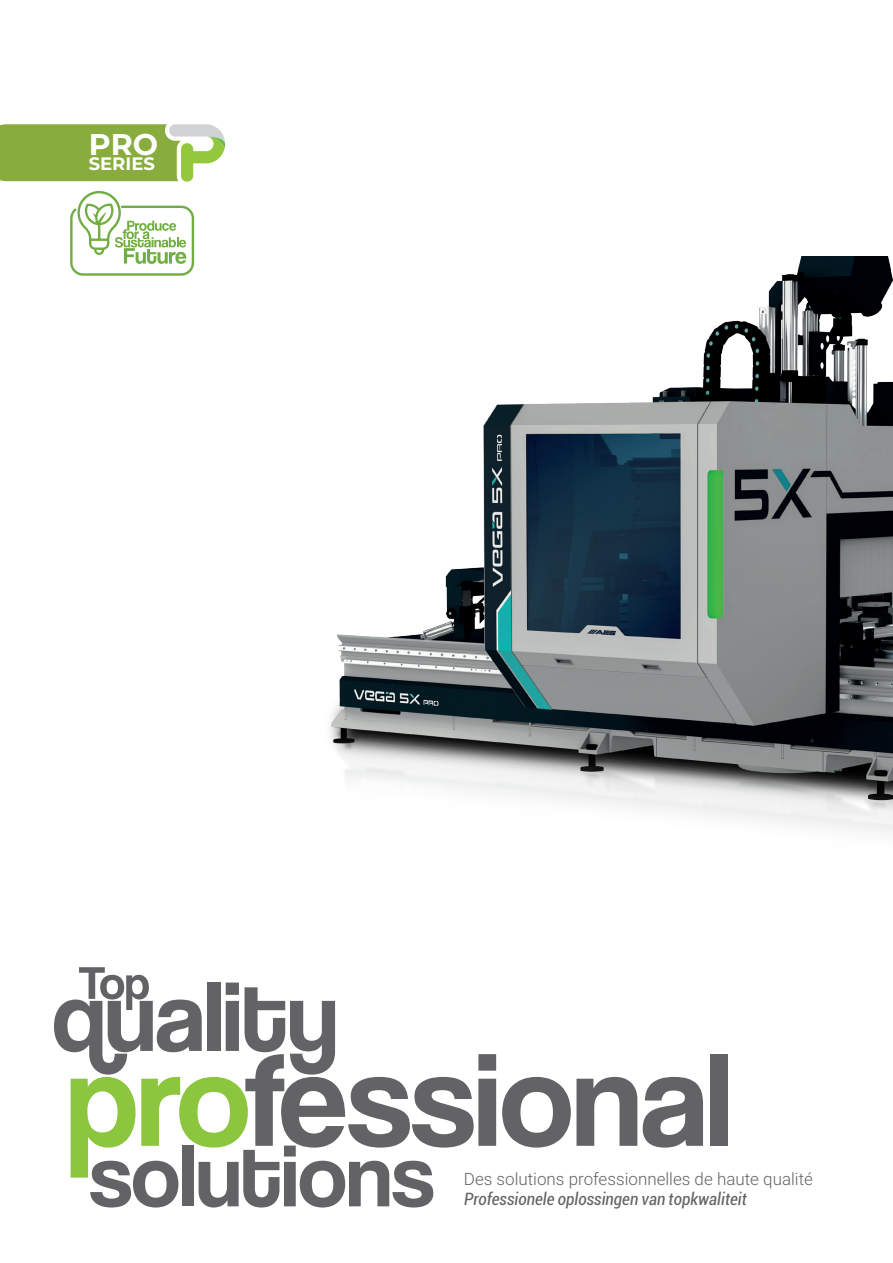
<style>
.page{position:relative;width:893px;height:1263px;background:#fff}
.page>*{position:absolute;margin:0;border:0;box-sizing:border-box;transform-origin:0 0}
.t1{font:700 30px "Montserrat";color:#fff}
.t2{font:700 18px "Montserrat";color:#fff}
.t3{font:300 16.95px "Roboto";color:#636366}
.t4{font:italic condensed 16.95px "Roboto";color:#636366}
</style>
<div class="page">
<img style="left:194px;top:256px;width:699px;height:875px">
<svg style="left:502px;top:1077px;width:135px;height:70px"></svg>
<svg style="left:643px;top:1077px;width:60px;height:70px"></svg>
<div style="left:710px;top:1054px;width:18px;height:92px;background:#636366"></div>
<svg style="left:54px;top:967px;width:442px;height:240px"></svg>
<svg style="left:0;top:124px;width:225px;height:58px;background:#9aba5c"></svg>
<svg style="left:70px;top:191px;width:124px;height:85px"></svg>
<h1 class="t1" style="left:89px;top:122px;width:71px">PRO</h1>
<p class="t2" style="left:89px;top:151px;width:68px">SERIES</p>
<p class="t3" style="left:464px;top:1167px;width:351px">Des solutions professionnelles de haute qualité</p>
<p class="t4" style="left:464px;top:1187px;width:284px">Professionele oplossingen van topkwaliteit</p>
</div>
